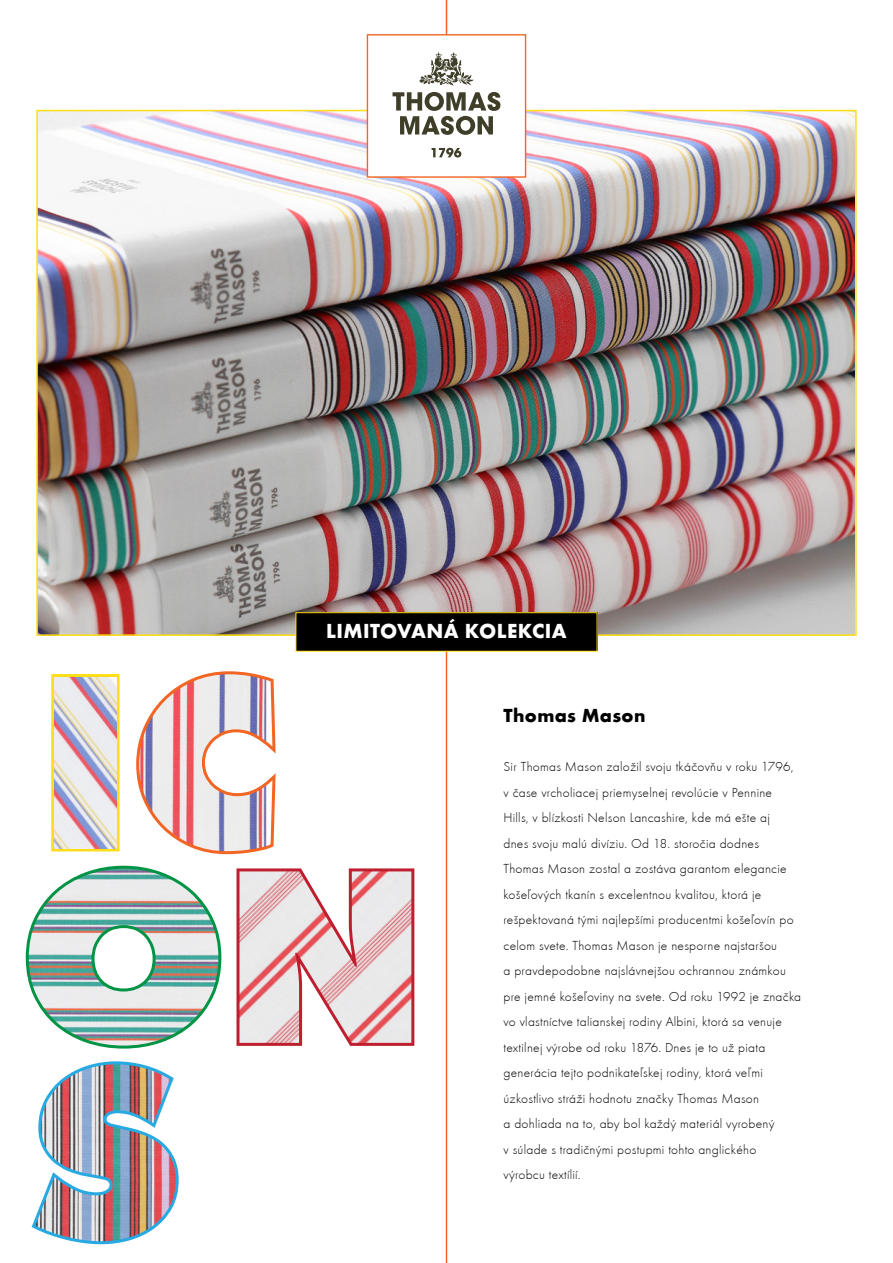
<style>
.page{position:relative;width:893px;height:1263px;background:#fff}
.page>*{position:absolute;margin:0;border:0;box-sizing:border-box;transform-origin:0 0}
.t1{font:700 21px "Futura TEE";letter-spacing:.02em;color:#fff}
.t2{font:700 19.5px "Futura TEE";letter-spacing:.02em;color:#000}
.t3{font:300 13.5px/25.5px "Futura TEE";letter-spacing:.02em;color:#000}
</style>
<div class="page">
<hr style="left:446px;top:567px;width:1px;height:696px;background:#f26522">
<hr style="left:446px;top:0;width:1px;height:91px;background:#f26522">
<img style="left:39px;top:113px;width:815px;height:520px">
<div style="left:367px;top:34px;width:159px;height:144px;background:#fff;border:1px solid #f26522"></div>
<svg style="left:432px;top:148px;width:29px;height:10px"></svg>
<svg style="left:393px;top:92px;width:107px;height:43px"></svg>
<svg style="left:419px;top:52px;width:55px;height:34px"></svg>
<div style="left:296px;top:613px;width:301px;height:38px;background:#000"></div>
<div style="left:295px;top:612px;width:302px;height:40px;border:1px solid #ffde17"></div>
<svg style="left:31px;top:1061px;width:148px;height:184px"></svg>
<img style="left:35px;top:1064px;width:141px;height:177px">
<svg style="left:236px;top:868px;width:179px;height:178px;background:#ce5a65"></svg>
<img style="left:239px;top:871px;width:172px;height:172px">
<svg style="left:25px;top:865px;width:197px;height:184px"></svg>
<img style="left:29px;top:869px;width:189px;height:176px">
<svg style="left:136px;top:671px;width:140px;height:184px"></svg>
<img style="left:139px;top:674px;width:133px;height:177px">
<svg style="left:51px;top:674px;width:69px;height:177px"></svg>
<img style="left:54px;top:677px;width:63px;height:171px">
<p class="t1" style="left:326px;top:618px;width:242px">LIMITOVANÁ KOLEKCIA</p>
<p class="t2" style="left:503px;top:703px;width:144px">Thomas Mason</p>
<p class="t3" style="left:503px;top:754px;width:291px">Sir Thomas Mason založil svoju tkáčovňu v roku 1796,</p>
<p class="t3" style="left:503px;top:779px;width:270px">v čase vrcholiacej priemyselnej revolúcie v Pennine</p>
<p class="t3" style="left:503px;top:805px;width:268px">Hills, v blízkosti Nelson Lancashire, kde má ešte aj</p>
<p class="t3" style="left:503px;top:830px;width:257px">dnes svoju malú divíziu. Od 18. storočia dodnes</p>
<p class="t3" style="left:503px;top:856px;width:285px">Thomas Mason zostal a zostáva garantom elegancie</p>
<p class="t3" style="left:503px;top:881px;width:259px">košeľových tkanín s excelentnou kvalitou, ktorá je</p>
<p class="t3" style="left:503px;top:907px;width:292px">rešpektovaná tými najlepšími producentmi košeľovín po</p>
<p class="t3" style="left:503px;top:932px;width:275px">celom svete. Thomas Mason je nesporne najstaršou</p>
<p class="t3" style="left:503px;top:958px;width:284px">a pravdepodobne najslávnejšou ochrannou známkou</p>
<p class="t3" style="left:503px;top:983px;width:299px">pre jemné košeľoviny na svete. Od roku 1992 je značka</p>
<p class="t3" style="left:503px;top:1009px;width:280px">vo vlastníctve talianskej rodiny Albini, ktorá sa venuje textilnej výrobe od roku 1876. Dnes je to už piata generácia tejto podnikateľskej rodiny, ktorá veľmi úzkostlivo stráži hodnotu značky Thomas Mason</p>
<p class="t3" style="left:503px;top:1111px;width:273px">a dohliada na to, aby bol každý materiál vyrobený</p>
<p class="t3" style="left:503px;top:1136px;width:254px">v súlade s tradičnými postupmi tohto anglického</p>
<p class="t3" style="left:503px;top:1162px;width:79px">výrobcu textílií.</p>
</div>
